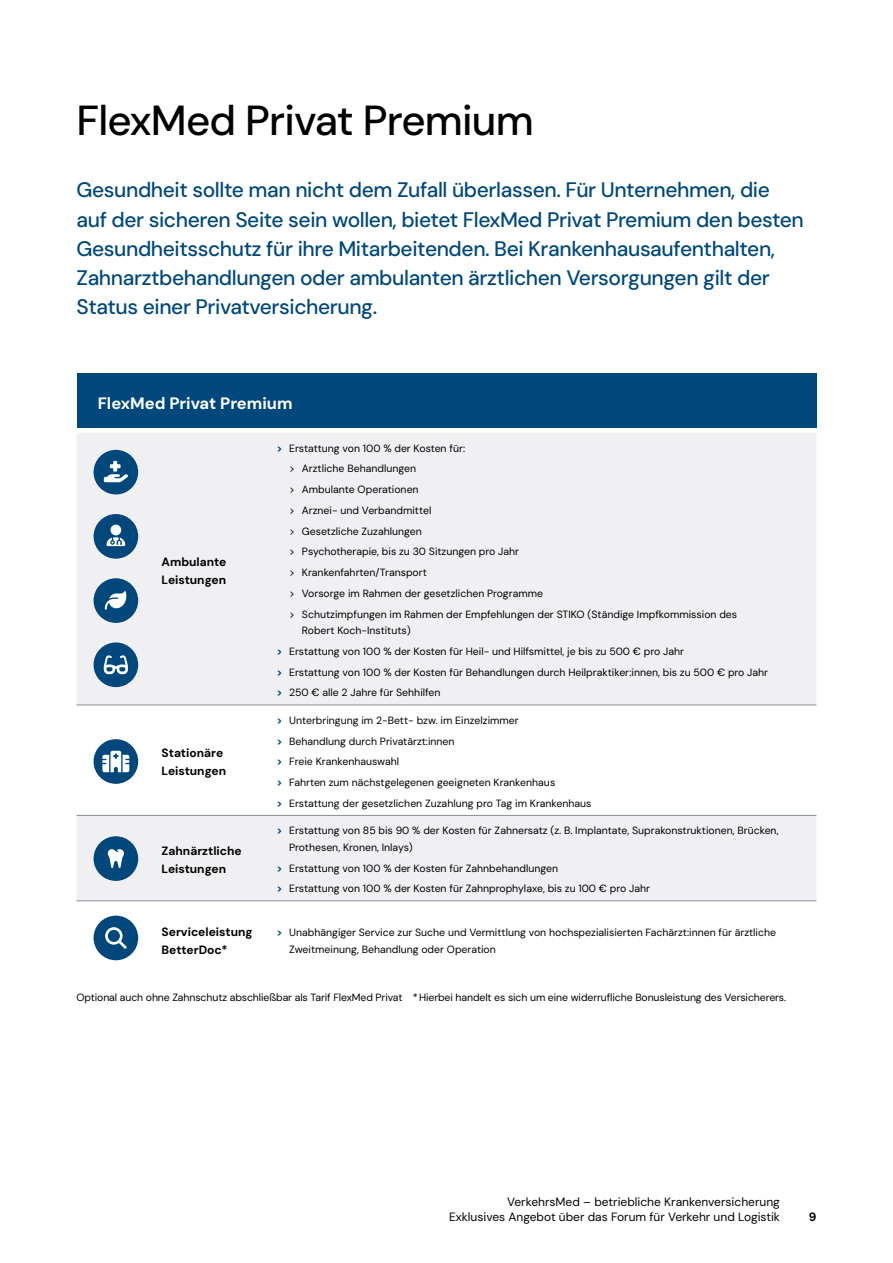
<style>
.page{position:relative;width:893px;height:1263px;background:#fff}
.page>*{position:absolute;margin:0;border:0;box-sizing:border-box;transform-origin:0 0}
.t1{font:500 42px "DM Sans";letter-spacing:-.02em;color:#000}
.t2{font:500 21px/29.2px "DM Sans";letter-spacing:-.02em;color:#00487b}
.t3{font:700 16.5px "DM Sans";color:#fff}
.t4{font:12px/15px "DM Sans";color:#000;text-align:right}
.t5{font:700 12px/18px "DM Sans";color:#000}
.t6{font:10.5px/20.7px "DM Sans";color:#000}
.s1{font-weight:700;color:#00487b}
</style>
<div class="page">
<div style="left:77px;top:373px;width:739px;height:55px;background:#00487b"></div>
<div style="left:77px;top:433px;width:739px;height:272px;background:#f0f0f3"></div>
<svg style="left:77px;top:739px;width:739px;height:222px"></svg>
<hr style="left:77px;top:815px;width:191px;height:1px;background:#868f96">
<hr style="left:268px;top:815px;width:548px;height:1px;background:#868f96">
<hr style="left:77px;top:900px;width:191px;height:1px;background:#868f96">
<hr style="left:268px;top:900px;width:548px;height:1px;background:#868f96">
<hr style="left:77px;top:705px;width:191px;height:1px;background:#868f96">
<hr style="left:268px;top:705px;width:548px;height:1px;background:#868f96">
<div style="left:94px;top:514px;width:44px;height:45px;background:#00487b;border-radius:50%"></div>
<svg style="left:106px;top:525px;width:19px;height:21px"></svg>
<div style="left:94px;top:836px;width:44px;height:45px;background:#00487b;border-radius:50%"></div>
<svg style="left:108px;top:849px;width:16px;height:19px"></svg>
<div style="left:94px;top:642px;width:44px;height:45px;background:#00487b;border-radius:50%"></div>
<svg style="left:104px;top:655px;width:24px;height:19px"></svg>
<div style="left:94px;top:739px;width:44px;height:45px;background:#00487b;border-radius:50%"></div>
<svg style="left:102px;top:751px;width:27px;height:21px"></svg>
<div style="left:94px;top:578px;width:44px;height:45px;background:#00487b;border-radius:50%"></div>
<svg style="left:105px;top:591px;width:21px;height:19px"></svg>
<div style="left:94px;top:916px;width:44px;height:44px;background:#00487b;border-radius:50%"></div>
<svg style="left:105px;top:927px;width:22px;height:22px"></svg>
<div style="left:94px;top:450px;width:44px;height:44px;background:#00487b;border-radius:50%"></div>
<svg style="left:104px;top:461px;width:24px;height:21px"></svg>
<h1 class="t1" style="left:77px;top:104px;width:459px">FlexMed Privat Premium</h1>
<p class="t2" style="left:77px;top:175px;width:729px">Gesundheit sollte man nicht dem Zufall überlassen. Für Unternehmen, die auf der sicheren Seite sein wollen, bietet FlexMed Privat Premium den besten Gesundheitsschutz für ihre Mitarbeitenden. Bei Krankenhausaufenthalten, Zahnarztbehandlungen oder ambulanten ärztlichen Versorgungen gilt der Status einer Privatversicherung.</p>
<h3 class="t3" style="left:98px;top:394px;width:196px">FlexMed Privat Premium</h3>
<p class="t5" style="left:162px;top:553px;width:66px">Ambulante<br>Leistungen</p>
<p class="t5" style="left:162px;top:744px;width:66px">Stationäre<br>Leistungen</p>
<p class="t5" style="left:162px;top:842px;width:82px">Zahnärztliche<br>Leistungen</p>
<p class="t6" style="left:289px;top:438px;width:450px;text-indent:-13px"><span class="s1">&gt;</span> Erstattung von 100 % der Kosten für:<br>&gt; Arztliche Behandlungen<br>&gt; Ambulante Operationen<br>&gt; Arznei- und Verbandmittel<br>&gt; Gesetzliche Zuzahlungen<br>&gt; Psychotherapie, bis zu 30 Sitzungen pro Jahr<br>&gt; Krankenfahrten/Transport<br>&gt; Vorsorge im Rahmen der gesetzlichen Programme<br>&gt; Schutzimpfungen im Rahmen der Empfehlungen der STIKO (Ständige Impfkommission des</p>
<p class="t6" style="left:276px;top:620px;width:493px;text-indent:26px">Robert Koch-Instituts)<br><span class="s1">&gt;</span> Erstattung von 100 % der Kosten für Heil- und Hilfsmittel, je bis zu 500 € pro Jahr<br><span class="s1">&gt;</span> Erstattung von 100 % der Kosten für Behandlungen durch Heilpraktiker:innen, bis zu 500 € pro Jahr <span class="s1">&gt;</span> 250 € alle 2 Jahre für Sehhilfen</p>
<p class="t6" style="left:276px;top:710px;width:317px"><span class="s1">&gt;</span> Unterbringung im 2-Bett- bzw. im Einzelzimmer<br><span class="s1">&gt;</span> Behandlung durch Privatärzt:innen<br><span class="s1">&gt;</span> Freie Krankenhauswahl<br><span class="s1">&gt;</span> Fahrten zum nächstgelegenen geeigneten Krankenhaus<br><span class="s1">&gt;</span> Erstattung der gesetzlichen Zuzahlung pro Tag im Krankenhaus</p>
<p class="t6" style="left:289px;top:823px;width:491px;line-height:16.5px;text-indent:-13px"><span class="s1">&gt;</span> Erstattung von 85 bis 90 % der Kosten für Zahnersatz (z. B. Implantate, Suprakonstruktionen, Brücken,<br>Prothesen, Kronen, Inlays)</p>
<p class="t6" style="left:276px;top:858px;width:375px"><span class="s1">&gt;</span> Erstattung von 100 % der Kosten für Zahnbehandlungen<br><span class="s1">&gt;</span> Erstattung von 100 % der Kosten für Zahnprophylaxe, bis zu 100 € pro Jahr</p>
<p class="t5" style="left:162px;top:923px;width:93px">Serviceleistung<br>BetterDoc*</p>
<p class="t6" style="left:289px;top:924px;width:488px;line-height:16.5px;text-indent:-13px"><span class="s1">&gt;</span> Unabhängiger Service zur Suche und Vermittlung von hochspezialisierten Fachärzt:innen für ärztliche<br>Zweitmeinung, Behandlung oder Operation</p>
<p class="t6" style="left:77px;top:988px;width:711px">Optional auch ohne Zahnschutz abschließbar als Tarif FlexMed Privat * Hierbei handelt es sich um eine widerrufliche Bonusleistung des Versicherers.</p>
<p class="t4" style="left:449px;top:1195px;width:332px">VerkehrsMed – betriebliche Krankenversicherung<br>Exklusives Angebot über das Forum für Verkehr und Logistik</p>
<p class="t5" style="left:809px;top:1208px;width:9px">9</p>
</div>
